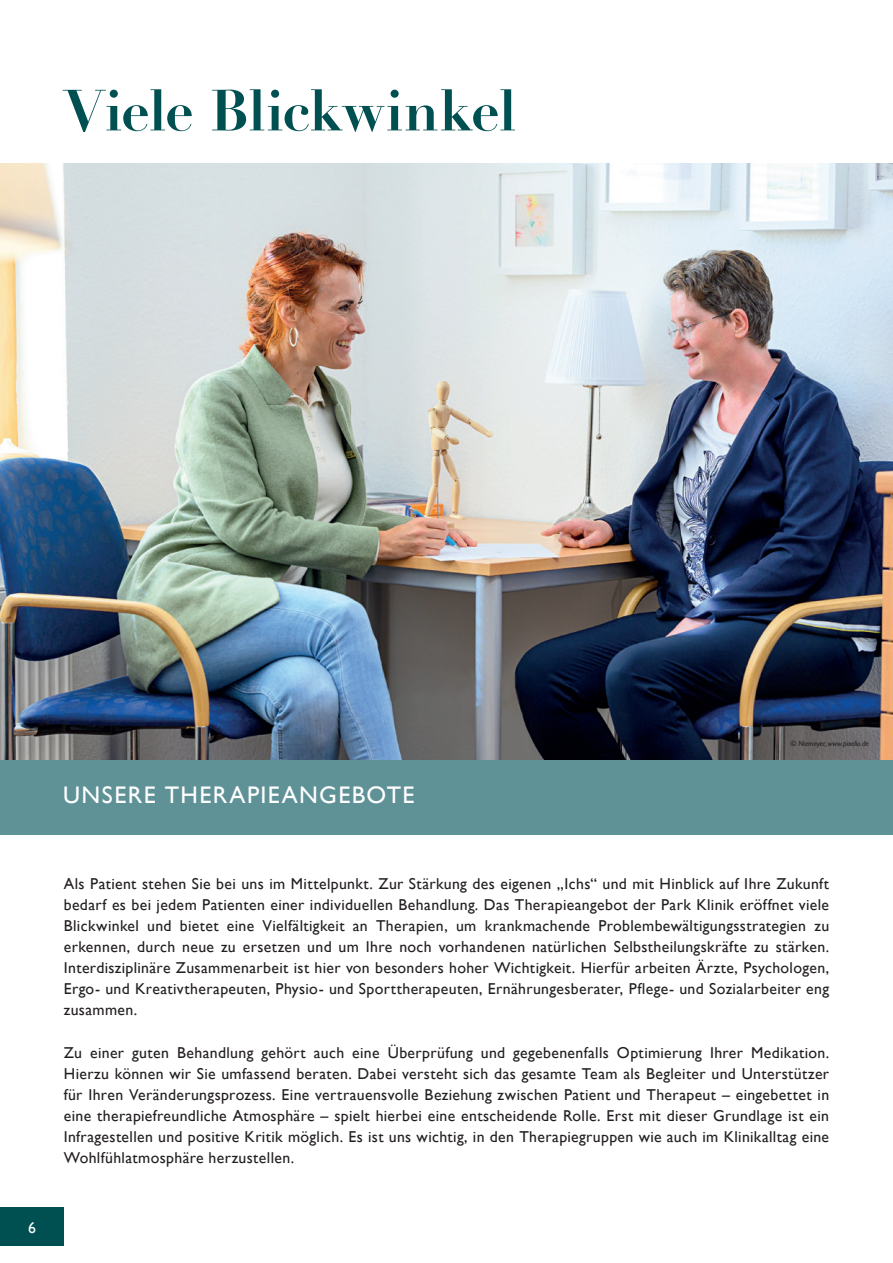
<style>
.page{position:relative;width:893px;height:1263px;background:#fff}
.page>*{position:absolute;margin:0;border:0;box-sizing:border-box;transform-origin:0 0}
.t1{font:700 57px "Didot LT Pro";letter-spacing:-.02em;color:#004f51}
.t2{font:24px "Gill Alt One";letter-spacing:.06em;color:#fff}
.t3{font:15.75px/21px "Gill Alt One";letter-spacing:.025em;color:#231f20;text-align:justify}
.t4{font:15.75px "Gill Alt One";color:#fff}
.t5{font:italic 7.5px "Gill Alt One";color:#231f20}
</style>
<div class="page">
<img style="left:0;top:164px;width:893px;height:596px">
<div style="left:0;top:760px;width:893px;height:74px;background:#5f9297"></div>
<div style="left:0;top:1208px;width:64px;height:38px;background:#004f51"></div>
<h1 class="t1" style="left:64px;top:75px;width:454px">Viele Blickwinkel</h1>
<h2 class="t2" style="left:63px;top:780px;width:353px">UNSERE THERAPIEANGEBOTE</h2>
<p class="t5" style="left:791px;top:739px;width:79px">© Niemeyer, www.pixelio.de</p>
<p class="t4" style="left:28px;top:1218px;width:9px">6</p>
<p class="t3" style="left:64px;top:873px;width:767px">Als Patient stehen Sie bei uns im Mittelpunkt. Zur Stärkung des eigenen „Ichs“ und mit Hinblick auf Ihre Zukunft bedarf es bei jedem Patienten einer individuellen Behandlung. Das Therapieangebot der Park Klinik eröffnet viele Blickwinkel und bietet eine Vielfältigkeit an Therapien, um krankmachende Problembewältigungsstrategien zu erkennen, durch neue zu ersetzen und um Ihre noch vorhandenen natürlichen Selbstheilungskräfte zu stärken.<br>Interdisziplinäre Zusammenarbeit ist hier von besonders hoher Wichtigkeit. Hierfür arbeiten Ärzte, Psychologen, Ergo- und Kreativtherapeuten, Physio- und Sporttherapeuten, Ernährungesberater, Pflege- und Sozialarbeiter eng zusammen.</p>
<p class="t3" style="left:64px;top:1042px;width:767px">Zu einer guten Behandlung gehört auch eine Überprüfung und gegebenenfalls Optimierung Ihrer Medikation.<br>Hierzu können wir Sie umfassend beraten. Dabei versteht sich das gesamte Team als Begleiter und Unterstützer für Ihren Veränderungsprozess. Eine vertrauensvolle Beziehung zwischen Patient und Therapeut – eingebettet in eine therapiefreundliche Atmosphäre – spielt hierbei eine entscheidende Rolle. Erst mit dieser Grundlage ist ein Infragestellen und positive Kritik möglich. Es ist uns wichtig, in den Therapiegruppen wie auch im Klinikalltag eine Wohlfühlatmosphäre herzustellen.</p>
</div>
